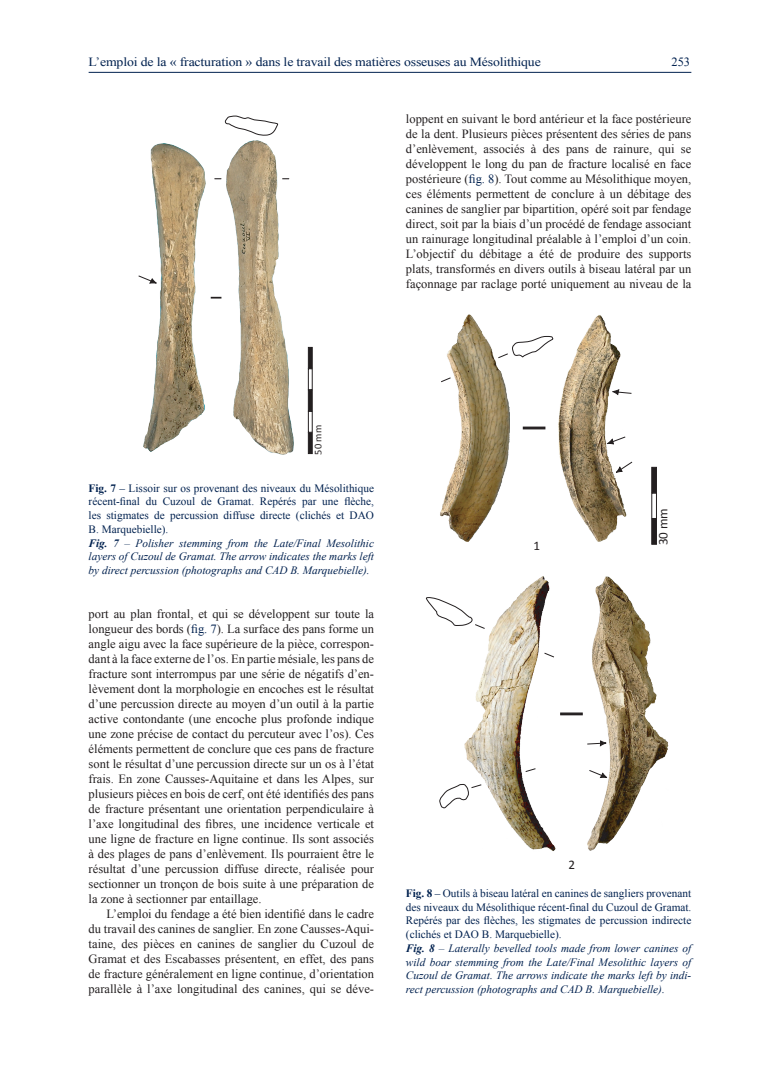
<style>
.page{position:relative;width:780px;height:1088px;background:#fff}
.page>*{position:absolute;margin:0;border:0;box-sizing:border-box;transform-origin:0 0}
.t1{font:13.12px "Calibri";color:#231f20}
.Sans_retrait_sans_le{font:12.5px/15px "Times New Roman";color:#231f20;text-align:justify}
.t2{font:12.5px "Times New Roman";letter-spacing:-.01em;color:#00214f;scale:1.1 1}
.t3{font:12.5px "Times New Roman";letter-spacing:-.01em;color:#00214f}
.Figures{font:11.25px/13.8px "Times New Roman";color:#00214f;text-align:justify}
.Figures-2{font:italic 11.25px/13.8px "Times New Roman";color:#00214f;text-align:justify}
.t4{font:10.38px "Calibri";color:#231f20}
.s1{color:#00214f}
.s2{font-weight:700}
</style>
<div class="page">
<hr style="left:89px;top:72px;width:602px;height:1px;background:#00214f">
<img style="left:226px;top:141px;width:68px;height:314px">
<img style="left:143px;top:143px;width:62px;height:309px">
<svg style="left:224px;top:115px;width:54px;height:21px"></svg>
<hr style="left:308px;top:432px;width:4px;height:22px;background:#231f20">
<svg style="left:308px;top:411px;width:4px;height:21px"></svg>
<hr style="left:308px;top:390px;width:4px;height:21px;background:#231f20">
<svg style="left:308px;top:368px;width:4px;height:22px"></svg>
<hr style="left:308px;top:347px;width:4px;height:21px;background:#231f20">
<svg style="left:138px;top:275px;width:22px;height:10px"></svg>
<img style="left:440px;top:315px;width:69px;height:226px">
<img style="left:558px;top:315px;width:69px;height:226px">
<img style="left:464px;top:576px;width:92px;height:275px">
<img style="left:587px;top:577px;width:81px;height:274px">
<div style="left:560px;top:712px;width:22px;height:3px;background:#231f20;border:1px solid #231f20"></div>
<hr style="left:522px;top:427px;width:23px;height:2px;background:#231f20">
<svg style="left:525px;top:768px;width:11px;height:4px"></svg>
<svg style="left:543px;top:652px;width:11px;height:6px"></svg>
<svg style="left:439px;top:783px;width:43px;height:26px"></svg>
<svg style="left:425px;top:596px;width:60px;height:33px"></svg>
<svg style="left:440px;top:377px;width:11px;height:6px"></svg>
<svg style="left:497px;top:336px;width:56px;height:23px"></svg>
<svg style="left:651px;top:519px;width:5px;height:25px"></svg>
<svg style="left:651px;top:493px;width:5px;height:26px"></svg>
<svg style="left:651px;top:467px;width:5px;height:26px"></svg>
<svg style="left:588px;top:769px;width:24px;height:11px"></svg>
<svg style="left:587px;top:739px;width:25px;height:9px"></svg>
<svg style="left:611px;top:461px;width:22px;height:14px"></svg>
<svg style="left:602px;top:436px;width:24px;height:9px"></svg>
<svg style="left:607px;top:388px;width:25px;height:8px"></svg>
<p class="t2" style="left:89px;top:53px;width:412px">L’emploi de la « fracturation » dans le travail des matières osseuses au Mésolithique</p>
<p class="t3" style="left:671px;top:53px;width:20px">253</p>
<p class="Sans_retrait_sans_le" style="left:406px;top:111px;width:287px">loppent en suivant le bord antérieur et la face postérieure de la dent. Plusieurs pièces présentent des séries de pans d’enlèvement, associés à des pans de rainure, qui se développent le long du pan de fracture localisé en face postérieure (<span class="s1">fig. 8</span>). Tout comme au Mésolithique moyen, ces éléments permettent de conclure à un débitage des canines de sanglier par bipartition, opéré soit par fendage direct, soit par la biais d’un procédé de fendage associant un rainurage longitudinal préalable à l’emploi d’un coin.<br>L’objectif du débitage a été de produire des supports plats, transformés en divers outils à biseau latéral par un façonnage par raclage porté uniquement au niveau de la</p>
<p class="t4" style="left:311px;top:454px;width:31px;rotate:-90deg">50 mm</p>
<p class="Figures" style="left:89px;top:481px;width:287px"><span class="s2">Fig. 7</span> – Lissoir sur os provenant des niveaux du Mésolithique récent-final du Cuzoul de Gramat. Repérés par une flèche, les stigmates de percussion diffuse directe (clichés et DAO B. Marquebielle).</p>
<p class="Figures-2" style="left:89px;top:536px;width:287px"><span class="s2">Fig. 7</span> – Polisher stemming from the Late/Final Mesolithic layers of Cuzoul de Gramat. The arrow indicates the marks left by direct percussion (photographs and CAD B. Marquebielle).</p>
<p class="Sans_retrait_sans_le" style="left:89px;top:606px;width:287px">port au plan frontal, et qui se développent sur toute la longueur des bords (<span class="s1">fig. 7</span>). La surface des pans forme un angle aigu avec la face supérieure de la pièce, correspon&shy;dant à la face externe de l’os. En partie mésiale, les pans de fracture sont interrompus par une série de négatifs d’en&shy;lèvement dont la morphologie en encoches est le résultat d’une percussion directe au moyen d’un outil à la partie active contondante (une encoche plus profonde indique une zone précise de contact du percuteur avec l’os). Ces éléments permettent de conclure que ces pans de fracture sont le résultat d’une percussion directe sur un os à l’état frais. En zone Causses-Aquitaine et dans les Alpes, sur plusieurs pièces en bois de cerf, ont été identifiés des pans de fracture présentant une orientation perpendiculaire à l’axe longitudinal des fibres, une incidence verticale et une ligne de fracture en ligne continue. Ils sont associés à des plages de pans d’enlèvement. Ils pourraient être le résultat d’une percussion diffuse directe, réalisée pour sectionner un tronçon de bois suite à une préparation de la zone à sectionner par entaillage.</p>
<p class="Sans_retrait_sans_le" style="left:89px;top:906px;width:287px;text-indent:18px">L’emploi du fendage a été bien identifié dans le cadre du travail des canines de sanglier. En zone Causses-Aqui&shy;taine, des pièces en canines de sanglier du Cuzoul de Gramat et des Escabasses présentent, en effet, des pans de fracture généralement en ligne continue, d’orientation parallèle à l’axe longitudinal des canines, qui se déve-</p>
<p class="t1" style="left:533px;top:537px;width:8px">1</p>
<p class="t1" style="left:655px;top:545px;width:39px;rotate:-90deg">30 mm</p>
<p class="t1" style="left:568px;top:856px;width:8px">2</p>
<p class="Figures" style="left:406px;top:886px;width:287px"><span class="s2">Fig. 8</span> – Outils à biseau latéral en canines de sangliers provenant des niveaux du Mésolithique récent-final du Cuzoul de Gramat.<br>Repérés par des flèches, les stigmates de percussion indirecte (clichés et DAO B. Marquebielle).</p>
<p class="Figures-2" style="left:406px;top:941px;width:287px"><span class="s2">Fig. 8</span> – Laterally bevelled tools made from lower canines of wild boar stemming from the Late/Final Mesolithic layers of Cuzoul de Gramat. The arrows indicate the marks left by indi&shy;rect percussion (photographs and CAD B. Marquebielle).</p>
</div>
